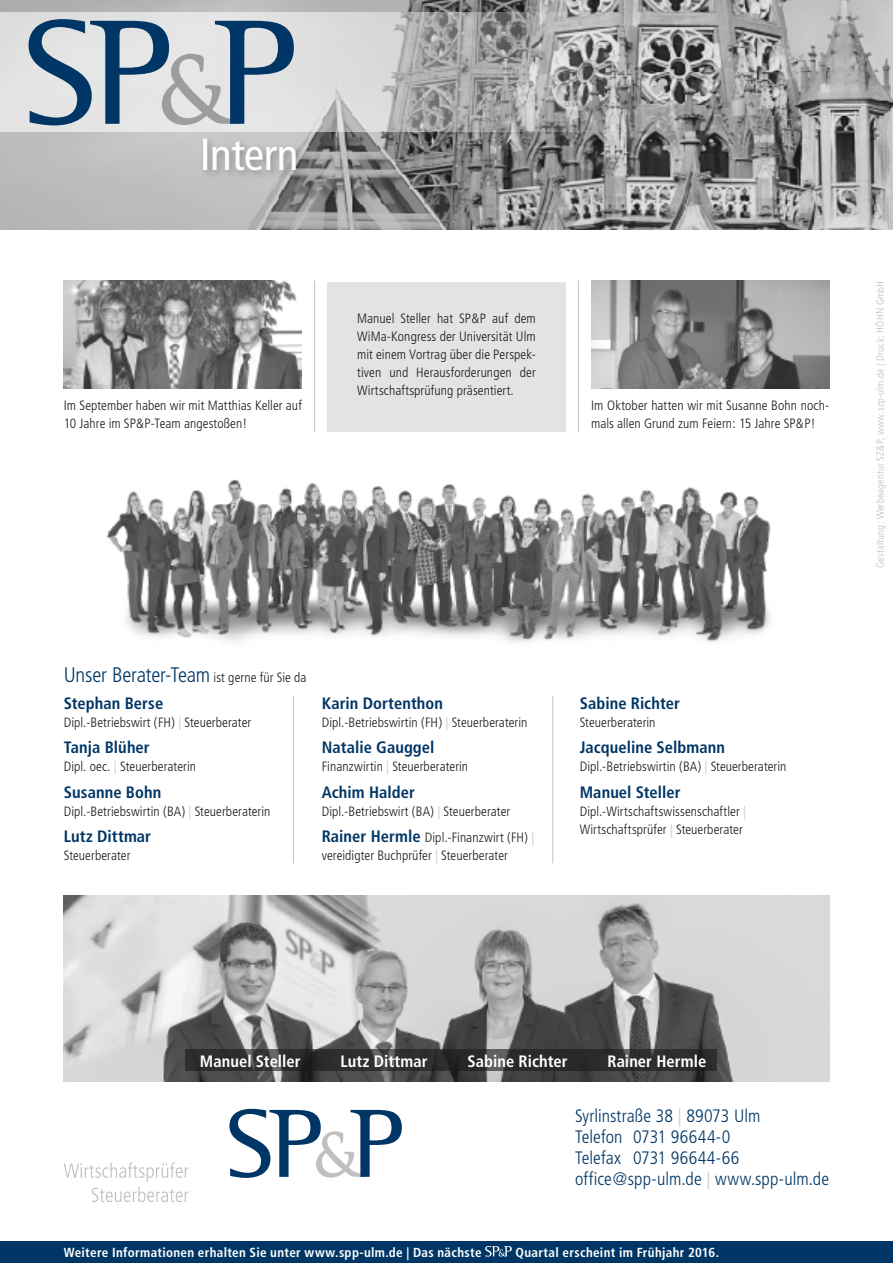
<style>
.page{position:relative;width:893px;height:1263px;background:#fff}
.page>*{position:absolute;margin:0;border:0;box-sizing:border-box;transform-origin:0 0}
.t1{font:condensed 45px "Frutiger";letter-spacing:-.01em;color:#fff}
.t2{font:300 condensed 21px "Frutiger";letter-spacing:-.01em;color:#003665}
.t3{font:300 condensed 18px/21px "Frutiger";color:#003665}
.t4{font:700 condensed 16.5px "Frutiger";letter-spacing:.005em;color:#003665}
.t5{font:700 condensed 16.5px "Frutiger";letter-spacing:.005em;color:#fff}
.t6{font:300 condensed 13.5px/18px "Frutiger";letter-spacing:.005em;color:#1a1a18}
.t7{font:700 condensed 13.05px "Frutiger";letter-spacing:.025em;color:#fff}
.t8{font:300 condensed 10.5px "Frutiger";letter-spacing:.02em;color:#c0c0c1}
.s1{font-size:13.5px;color:#1a1a18}
.s2{color:#c0c0c1}
.s3{font-weight:700;font-size:16.5px;color:#003665}
</style>
<div class="page">
<img style="left:64px;top:895px;width:765px;height:186px">
<img style="left:0;top:0;width:893px;height:230px">
<svg style="left:0;top:13px;width:893px;height:119px;background:#adadad"></svg>
<svg style="left:29px;top:19px;width:265px;height:106px;background:#9faebc"></svg>
<div style="left:199px;top:135px;width:107px;height:45px;background:#1a1a18;opacity:.35"></div>
<svg style="left:229px;top:1109px;width:173px;height:69px"></svg>
<svg style="left:64px;top:1162px;width:125px;height:40px"></svg>
<div style="left:0;top:1242px;width:893px;height:21px;background:#003665"></div>
<svg style="left:485px;top:1246px;width:27px;height:10px"></svg>
<svg style="left:185px;top:1050px;width:532px;height:21px;background:#30302e"></svg>
<hr style="left:293px;top:696px;width:1px;height:167px;background:#c0c0c1">
<hr style="left:552px;top:696px;width:1px;height:167px;background:#c0c0c1">
<div style="left:327px;top:282px;width:239px;height:150px;background:#e3e3e3"></div>
<hr style="left:314px;top:281px;width:1px;height:151px;background:#c0c0c1">
<hr style="left:578px;top:281px;width:1px;height:151px;background:#c0c0c1">
<img style="left:64px;top:281px;width:237px;height:107px">
<img style="left:591px;top:281px;width:238px;height:107px">
<img style="left:106px;top:479px;width:665px;height:164px">
<h1 class="t1" style="left:200px;top:128px;width:100px">Intern</h1>
<p class="t6" style="left:64px;top:396px;width:240px">Im September haben wir mit Matthias Keller auf<br>10 Jahre im SP&amp;P-Team angestoßen!</p>
<p class="t6" style="left:357px;top:309px;width:180px;text-align:justify">Manuel Steller hat SP&amp;P auf dem WiMa-Kongress der Universität Ulm mit einem Vortrag über die Perspek&shy;tiven und Herausforderungen der Wirtschaftsprüfung präsentiert.</p>
<p class="t6" style="left:591px;top:396px;width:240px">Im Oktober hatten wir mit Susanne Bohn noch&shy;mals allen Grund zum Feiern: 15 Jahre SP&amp;P!</p>
<h2 class="t2" style="left:64px;top:663px;width:244px">Unser Berater-Team <span class="s1">ist gerne für Sie da</span></h2>
<p class="t4" style="left:64px;top:693px;width:101px">Stephan Berse</p>
<p class="t6" style="left:64px;top:713px;width:189px">Dipl.-Betriebswirt (FH) <span class="s2">|</span> Steuerberater</p>
<p class="t4" style="left:64px;top:738px;width:88px">Tanja Blüher</p>
<p class="t6" style="left:64px;top:758px;width:134px">Dipl. oec. <span class="s2">|</span> Steuerberaterin</p>
<p class="t4" style="left:64px;top:782px;width:99px">Susanne Bohn</p>
<p class="t6" style="left:64px;top:802px;width:208px">Dipl.-Betriebswirtin (BA) <span class="s2">|</span> Steuerberaterin</p>
<p class="t4" style="left:64px;top:827px;width:89px">Lutz Dittmar</p>
<p class="t6" style="left:64px;top:847px;width:68px">Steuerberater</p>
<p class="t4" style="left:322px;top:693px;width:123px">Karin Dortenthon</p>
<p class="t6" style="left:322px;top:713px;width:207px">Dipl.-Betriebswirtin (FH) <span class="s2">|</span> Steuerberaterin</p>
<p class="t4" style="left:322px;top:738px;width:114px">Natalie Gauggel</p>
<p class="t6" style="left:322px;top:758px;width:148px">Finanzwirtin <span class="s2">|</span> Steuerberaterin</p>
<p class="t4" style="left:322px;top:782px;width:95px">Achim Halder</p>
<p class="t6" style="left:322px;top:798px;width:214px;line-height:26.5px">Dipl.-Betriebswirt (BA) <span class="s2">|</span> Steuerberater<br><span class="s3">Rainer Hermle</span> Dipl.-Finanzwirt (FH) <span class="s2">|</span></p>
<p class="t6" style="left:322px;top:847px;width:188px">vereidigter Buchprüfer <span class="s2">|</span> Steuerberater</p>
<p class="t4" style="left:580px;top:693px;width:102px">Sabine Richter</p>
<p class="t6" style="left:580px;top:713px;width:77px">Steuerberaterin</p>
<p class="t4" style="left:580px;top:738px;width:147px">Jacqueline Selbmann</p>
<p class="t6" style="left:580px;top:758px;width:208px">Dipl.-Betriebswirtin (BA) <span class="s2">|</span> Steuerberaterin</p>
<p class="t4" style="left:580px;top:782px;width:102px">Manuel Steller</p>
<p class="t6" style="left:580px;top:802px;width:168px">Dipl.-Wirtschaftswissenschaftler <span class="s2">|<br></span>Wirtschaftsprüfer <span class="s2">|</span> Steuerberater</p>
<p class="t8" style="left:874px;top:568px;width:289px;rotate:-90deg">Gestaltung: Werbeagentur SZ&amp;P, www.szp-ulm.de | Druck: HÖHN GmbH</p>
<p class="t5" style="left:200px;top:1051px;width:102px">Manuel Steller</p>
<p class="t5" style="left:340px;top:1051px;width:89px">Lutz Dittmar</p>
<p class="t5" style="left:467px;top:1051px;width:102px">Sabine Richter</p>
<p class="t5" style="left:607px;top:1051px;width:100px">Rainer Hermle</p>
<h3 class="t3" style="left:575px;top:1106px;width:255px">Syrlinstraße 38 <span class="s2">|</span> 89073 Ulm<br>Telefon 0731 96644-0<br>Telefax 0731 96644-66 office@spp-ulm.de <span class="s2">|</span> www.spp-ulm.de</h3>
<p class="t7" style="left:64px;top:1244px;width:419px">Weitere Informationen erhalten Sie unter www.spp-ulm.de | Das nächste</p>
<p class="t7" style="left:515px;top:1244px;width:205px">Quartal erscheint im Frühjahr 2016.</p>
</div>
